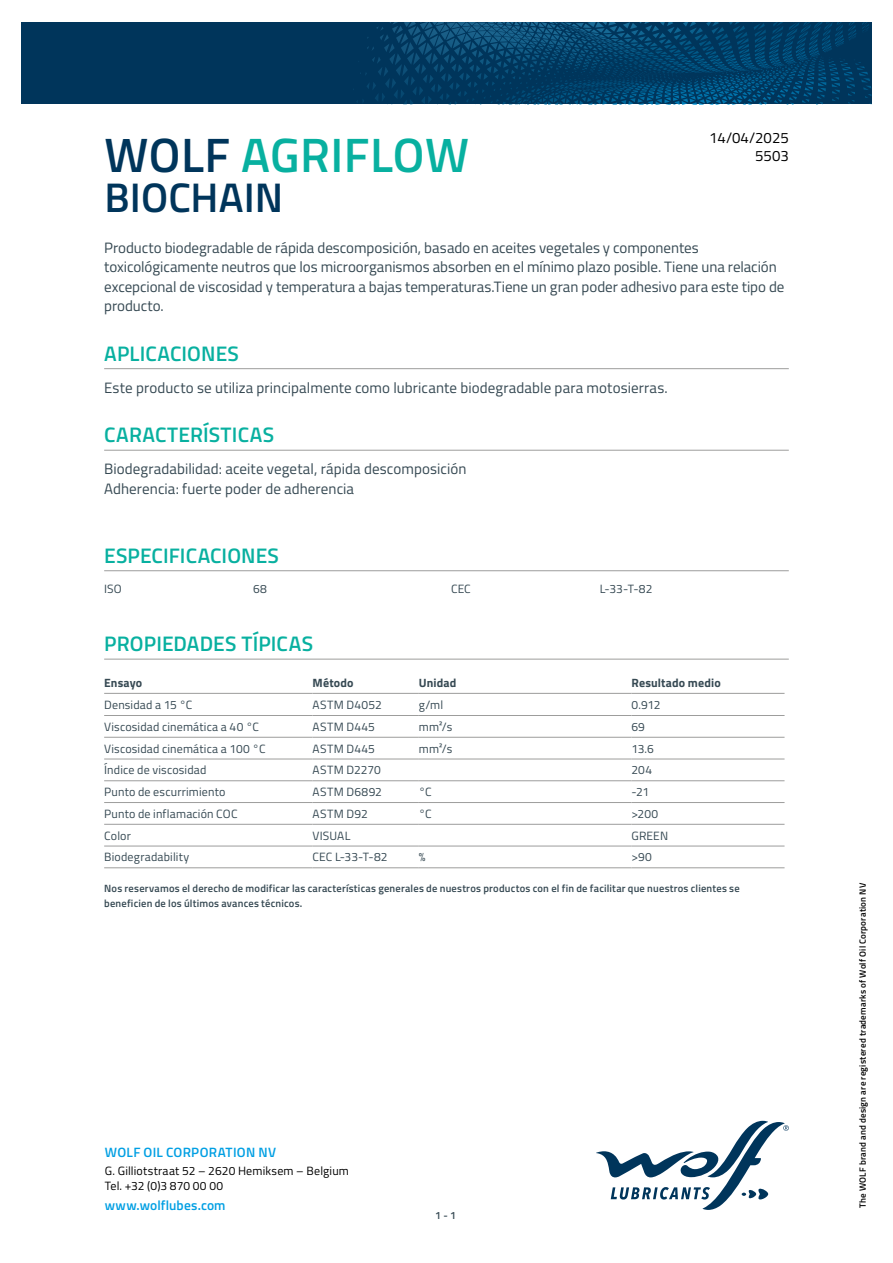
<style>
.page{position:relative;width:893px;height:1263px;background:#fff}
.page>*{position:absolute;margin:0;border:0;box-sizing:border-box;transform-origin:0 0}
.t1{font:600 48.3px "Titillium";letter-spacing:.01em;color:#08b0a0}
.t2{font:600 41.4px "Titillium";color:#00355b}
.t3{font:600 21px "Titillium";letter-spacing:.005em;color:#08b0a0}
.t4{font:15px/19.5px "Titillium";color:#364953}
.t5{font:15px/18px "Titillium";color:#000;text-align:right}
.t6{font:600 13.5px "Titillium";letter-spacing:.015em;color:#009fe3}
.t7{font:12px "Titillium";letter-spacing:.015em;color:#364953}
.t8{font:12px/14.4px "Titillium";letter-spacing:.015em;color:#000}
.t9{font:700 12px "Titillium";letter-spacing:.015em;color:#364953}
.t10{font:600 10.5px/15px "Titillium";letter-spacing:.02em;color:#364953}
.t11{font:600 9px "Titillium";letter-spacing:.025em;color:#000}
.s1{color:#00355b}
</style>
<div class="page">
<svg style="left:596px;top:1121px;width:193px;height:89px"></svg>
<svg style="left:21px;top:22px;width:851px;height:82px;background:#013b62"></svg>
<hr style="left:104px;top:368px;width:685px;height:1px;background:#9d9d9c">
<hr style="left:104px;top:450px;width:685px;height:1px;background:#9d9d9c">
<hr style="left:104px;top:570px;width:685px;height:1px;background:#9d9d9c">
<hr style="left:104px;top:659px;width:685px;height:1px;background:#9d9d9c">
<hr style="left:104px;top:693px;width:209px;height:1px;background:#9d9d9c">
<hr style="left:313px;top:693px;width:106px;height:1px;background:#9d9d9c">
<hr style="left:419px;top:693px;width:212px;height:1px;background:#9d9d9c">
<hr style="left:631px;top:693px;width:153px;height:1px;background:#9d9d9c">
<hr style="left:104px;top:715px;width:209px;height:1px;background:#9d9d9c">
<hr style="left:313px;top:715px;width:106px;height:1px;background:#9d9d9c">
<hr style="left:419px;top:715px;width:212px;height:1px;background:#9d9d9c">
<hr style="left:631px;top:715px;width:153px;height:1px;background:#9d9d9c">
<hr style="left:104px;top:737px;width:209px;height:1px;background:#9d9d9c">
<hr style="left:313px;top:737px;width:106px;height:1px;background:#9d9d9c">
<hr style="left:419px;top:737px;width:212px;height:1px;background:#9d9d9c">
<hr style="left:631px;top:737px;width:153px;height:1px;background:#9d9d9c">
<hr style="left:104px;top:759px;width:209px;height:1px;background:#9d9d9c">
<hr style="left:313px;top:759px;width:106px;height:1px;background:#9d9d9c">
<hr style="left:419px;top:759px;width:212px;height:1px;background:#9d9d9c">
<hr style="left:631px;top:759px;width:153px;height:1px;background:#9d9d9c">
<hr style="left:104px;top:780px;width:209px;height:1px;background:#9d9d9c">
<hr style="left:313px;top:780px;width:106px;height:1px;background:#9d9d9c">
<hr style="left:419px;top:780px;width:212px;height:1px;background:#9d9d9c">
<hr style="left:631px;top:780px;width:153px;height:1px;background:#9d9d9c">
<hr style="left:104px;top:802px;width:209px;height:1px;background:#9d9d9c">
<hr style="left:313px;top:802px;width:106px;height:1px;background:#9d9d9c">
<hr style="left:419px;top:802px;width:212px;height:1px;background:#9d9d9c">
<hr style="left:631px;top:802px;width:153px;height:1px;background:#9d9d9c">
<hr style="left:104px;top:824px;width:209px;height:1px;background:#9d9d9c">
<hr style="left:313px;top:824px;width:106px;height:1px;background:#9d9d9c">
<hr style="left:419px;top:824px;width:212px;height:1px;background:#9d9d9c">
<hr style="left:631px;top:824px;width:153px;height:1px;background:#9d9d9c">
<hr style="left:104px;top:846px;width:209px;height:1px;background:#9d9d9c">
<hr style="left:313px;top:846px;width:106px;height:1px;background:#9d9d9c">
<hr style="left:419px;top:846px;width:212px;height:1px;background:#9d9d9c">
<hr style="left:631px;top:846px;width:153px;height:1px;background:#9d9d9c">
<hr style="left:104px;top:867px;width:209px;height:1px;background:#9d9d9c">
<hr style="left:313px;top:867px;width:106px;height:1px;background:#9d9d9c">
<hr style="left:419px;top:867px;width:212px;height:1px;background:#9d9d9c">
<hr style="left:631px;top:867px;width:153px;height:1px;background:#9d9d9c">
<p class="t5" style="left:709px;top:128px;width:81px">14/04/2025<br>5503</p>
<h1 class="t1" style="left:104px;top:118px;width:366px"><span class="s1">WOLF</span> AGRIFLOW</h1>
<h2 class="t2" style="left:104px;top:166px;width:180px">BIOCHAIN</h2>
<p class="t4" style="left:104px;top:237px;width:682px">Producto biodegradable de rápida descomposición, basado en aceites vegetales y componentes toxicológicamente neutros que los microorganismos absorben en el mínimo plazo posible. Tiene una relación excepcional de viscosidad y temperatura a bajas temperaturas.Tiene un gran poder adhesivo para este tipo de producto.</p>
<h3 class="t3" style="left:104px;top:337px;width:136px">APLICACIONES</h3>
<p class="t4" style="left:104px;top:377px;width:565px">Este producto se utiliza principalmente como lubricante biodegradable para motosierras.</p>
<h3 class="t3" style="left:104px;top:419px;width:171px">CARACTERÍSTICAS</h3>
<p class="t4" style="left:104px;top:459px;width:364px">Biodegradabilidad: aceite vegetal, rápida descomposición<br>Adherencia: fuerte poder de adherencia</p>
<h3 class="t3" style="left:104px;top:539px;width:176px">ESPECIFICACIONES</h3>
<p class="t7" style="left:104px;top:580px;width:19px">ISO</p>
<p class="t7" style="left:253px;top:580px;width:15px">68</p>
<p class="t7" style="left:451px;top:580px;width:21px">CEC</p>
<p class="t7" style="left:600px;top:580px;width:54px">L-33-T-82</p>
<h3 class="t3" style="left:104px;top:628px;width:210px">PROPIEDADES TÍPICAS</h3>
<p class="t9" style="left:104px;top:674px;width:40px">Ensayo</p>
<p class="t9" style="left:313px;top:674px;width:43px">Método</p>
<p class="t9" style="left:419px;top:674px;width:39px">Unidad</p>
<p class="t9" style="left:631px;top:674px;width:91px">Resultado medio</p>
<p class="t7" style="left:104px;top:696px;width:90px">Densidad a 15 °C</p>
<p class="t7" style="left:313px;top:696px;width:71px">ASTM D4052</p>
<p class="t7" style="left:419px;top:696px;width:26px">g/ml</p>
<p class="t7" style="left:631px;top:696px;width:31px">0.912</p>
<p class="t7" style="left:104px;top:718px;width:156px">Viscosidad cinemática a 40 °C</p>
<p class="t7" style="left:313px;top:718px;width:64px">ASTM D445</p>
<p class="t7" style="left:419px;top:718px;width:35px">mm²/s</p>
<p class="t7" style="left:631px;top:718px;width:15px">69</p>
<p class="t7" style="left:104px;top:740px;width:163px">Viscosidad cinemática a 100 °C</p>
<p class="t7" style="left:313px;top:740px;width:64px">ASTM D445</p>
<p class="t7" style="left:419px;top:740px;width:35px">mm²/s</p>
<p class="t7" style="left:631px;top:740px;width:24px">13.6</p>
<p class="t7" style="left:104px;top:761px;width:104px">Índice de viscosidad</p>
<p class="t7" style="left:313px;top:761px;width:70px">ASTM D2270</p>
<p class="t7" style="left:631px;top:761px;width:22px">204</p>
<p class="t7" style="left:104px;top:783px;width:123px">Punto de escurrimiento</p>
<p class="t7" style="left:313px;top:783px;width:71px">ASTM D6892</p>
<p class="t7" style="left:419px;top:783px;width:14px">°C</p>
<p class="t7" style="left:631px;top:783px;width:19px">-21</p>
<p class="t7" style="left:104px;top:805px;width:135px">Punto de inflamación COC</p>
<p class="t7" style="left:313px;top:805px;width:57px">ASTM D92</p>
<p class="t7" style="left:419px;top:805px;width:14px">°C</p>
<p class="t7" style="left:631px;top:805px;width:28px">&gt;200</p>
<p class="t7" style="left:104px;top:827px;width:28px">Color</p>
<p class="t7" style="left:313px;top:827px;width:39px">VISUAL</p>
<p class="t7" style="left:631px;top:827px;width:38px">GREEN</p>
<p class="t7" style="left:104px;top:848px;width:87px">Biodegradability</p>
<p class="t7" style="left:313px;top:848px;width:77px">CEC L-33-T-82</p>
<p class="t7" style="left:419px;top:848px;width:8px">%</p>
<p class="t7" style="left:631px;top:848px;width:22px">&gt;90</p>
<p class="t10" style="left:104px;top:880px;width:637px">Nos reservamos el derecho de modificar las características generales de nuestros productos con el fin de facilitar que nuestros clientes se beneficien de los últimos avances técnicos.</p>
<p class="t6" style="left:105px;top:1142px;width:173px">WOLF OIL CORPORATION NV</p>
<p class="t8" style="left:105px;top:1163px;width:246px">G. Gilliotstraat 52 – 2620 Hemiksem – Belgium<br>Tel. +32 (0)3 870 00 00</p>
<p class="t6" style="left:105px;top:1195px;width:122px">www.wolflubes.com</p>
<p class="t10" style="left:435px;top:1207px;width:22px">1 - 1</p>
<p class="t11" style="left:856px;top:1208px;width:326px;rotate:-90deg">The WOLF brand and design are registered trademarks of Wolf Oil Corporation NV</p>
</div>
